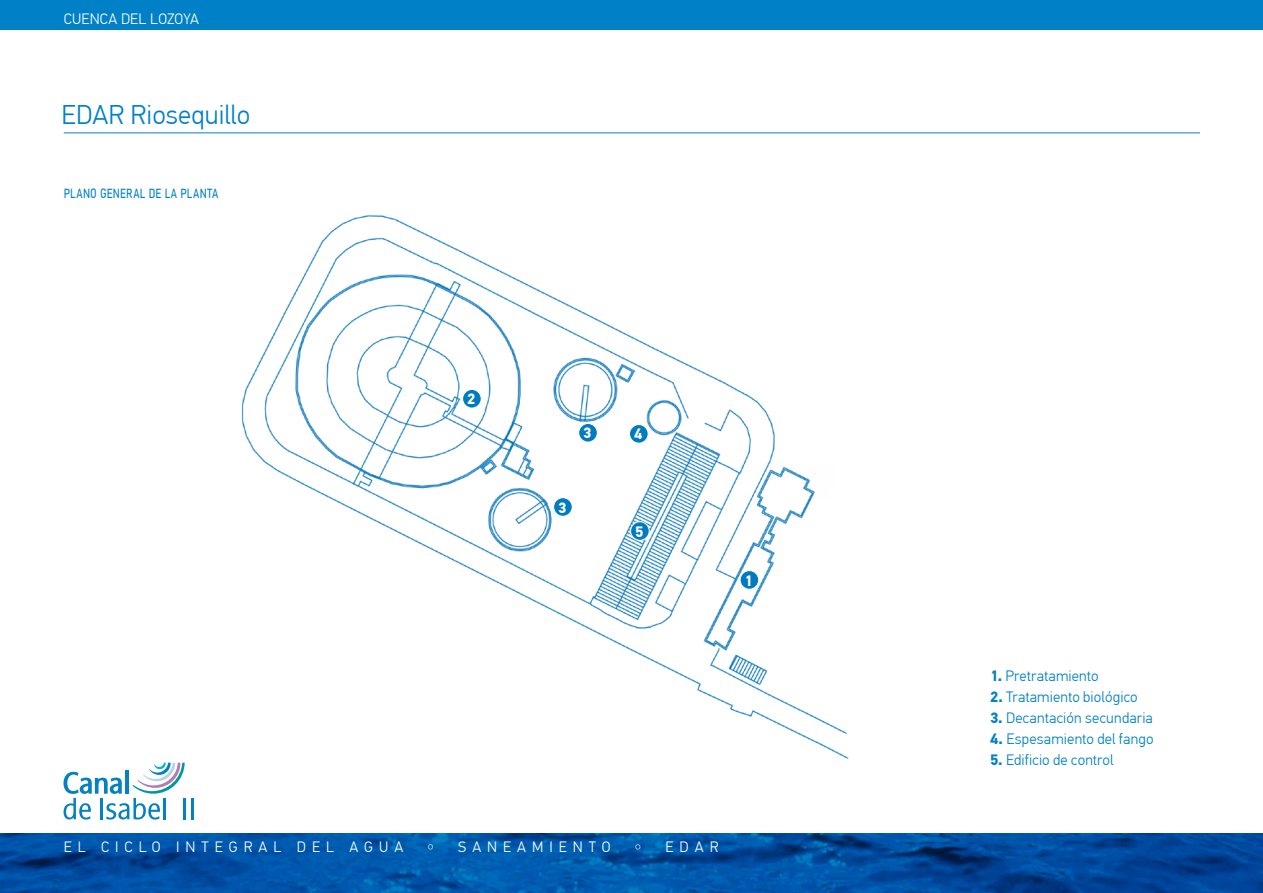
<style>
.page{position:relative;width:1263px;height:893px;background:#fff}
.page>*{position:absolute;margin:0;border:0;box-sizing:border-box;transform-origin:0 0}
.t1{font:300 27px "PF Din Text Pro";color:#0081c7}
.t2{font:300 18px "PF Din Text Comp Pro";letter-spacing:.015em;color:#0081c7}
.t3{font:300 15px "PF Din Text Pro";letter-spacing:.01em;color:#0081c7}
.t4{font:300 15px "PF Din Text Pro";letter-spacing:.215em;color:#fff}
.t5{font:300 15px "PF Din Text Pro";letter-spacing:.005em;color:#fff}
.t6{font:700 15px "PF Din Text Pro";color:#fff}
.t7{font:15px "Chalet Paris Nineteen Seventy";color:#fff}
.s1{font-weight:700}
</style>
<div class="page">
<img style="left:241px;top:215px;width:608px;height:544px">
<hr style="left:64px;top:132px;width:1136px;height:1px;background:#0081c7">
<div style="left:0;top:0;width:1263px;height:30px;background:#0081c7"></div>
<svg style="left:0;top:833px;width:1263px;height:60px;background:#0050a1"></svg>
<div style="left:740px;top:571px;width:19px;height:18px;background:#007bc0;border-radius:50%"></div>
<div style="left:740px;top:570px;width:19px;height:20px;border:1px solid #fff;border-radius:50%"></div>
<div style="left:463px;top:389px;width:18px;height:19px;background:#007bc0;border-radius:50%"></div>
<div style="left:462px;top:389px;width:20px;height:19px;border:1px solid #fff;border-radius:50%"></div>
<div style="left:579px;top:423px;width:18px;height:19px;background:#007bc0;border-radius:50%"></div>
<div style="left:578px;top:423px;width:20px;height:19px;border:1px solid #fff;border-radius:50%"></div>
<div style="left:554px;top:498px;width:18px;height:18px;background:#007bc0;border-radius:50%"></div>
<div style="left:553px;top:497px;width:20px;height:20px;border:1px solid #fff;border-radius:50%"></div>
<div style="left:629px;top:425px;width:19px;height:18px;background:#007bc0;border-radius:50%"></div>
<div style="left:629px;top:424px;width:19px;height:19px;border:1px solid #fff;border-radius:50%"></div>
<div style="left:631px;top:522px;width:18px;height:18px;background:#007bc0;border-radius:50%"></div>
<div style="left:630px;top:521px;width:19px;height:20px;border:1px solid #fff;border-radius:50%"></div>
<svg style="left:63px;top:763px;width:122px;height:57px"></svg>
<hr style="left:163px;top:798px;width:3px;height:21px;background:#0381c0">
<hr style="left:183px;top:798px;width:3px;height:21px;background:#0381c0">
<hr style="left:191px;top:798px;width:2px;height:21px;background:#0381c0">
<p class="t5" style="left:64px;top:11px;width:137px">CUEN CA DEL LOZOYA</p>
<h1 class="t1" style="left:62px;top:100px;width:190px">EDAR Riosequillo</h1>
<p class="t2" style="left:64px;top:182px;width:156px">plano general de la planta</p>
<p class="t6" style="left:467px;top:390px;width:10px">2</p>
<p class="t6" style="left:583px;top:424px;width:10px">3</p>
<p class="t6" style="left:558px;top:498px;width:10px">3</p>
<p class="t6" style="left:634px;top:425px;width:10px">4</p>
<p class="t6" style="left:635px;top:522px;width:10px">5</p>
<p class="t6" style="left:744px;top:571px;width:10px">1</p>
<p class="t4" style="left:64px;top:838px;width:19px">E l</p>
<p class="t4" style="left:101px;top:838px;width:36px">Ciclo</p>
<p class="t4" style="left:176px;top:838px;width:40px">Integral</p>
<p class="t4" style="left:297px;top:838px;width:13px">del</p>
<p class="t4" style="left:349px;top:838px;width:15px">agua</p>
<p class="t7" style="left:428px;top:841px;width:7px">º</p>
<p class="t4" style="left:458px;top:838px;width:59px">Saneam</p>
<p class="t4" style="left:549px;top:838px;width:51px">iento</p>
<p class="t7" style="left:635px;top:841px;width:7px">º</p>
<p class="t4" style="left:665px;top:838px;width:54px">EDAR</p>
<p class="t3" style="left:990px;top:667px;width:110px"><span class="s1">1.</span> Pretratamiento</p>
<p class="t3" style="left:990px;top:688px;width:149px"><span class="s1">2.</span> Tratamiento biológico</p>
<p class="t3" style="left:990px;top:709px;width:164px"><span class="s1">3.</span> Decantación secundaria</p>
<p class="t3" style="left:990px;top:730px;width:165px"><span class="s1">4.</span> Espesamiento del fango</p>
<p class="t3" style="left:990px;top:751px;width:125px"><span class="s1">5.</span> Edificio de control</p>
</div>
